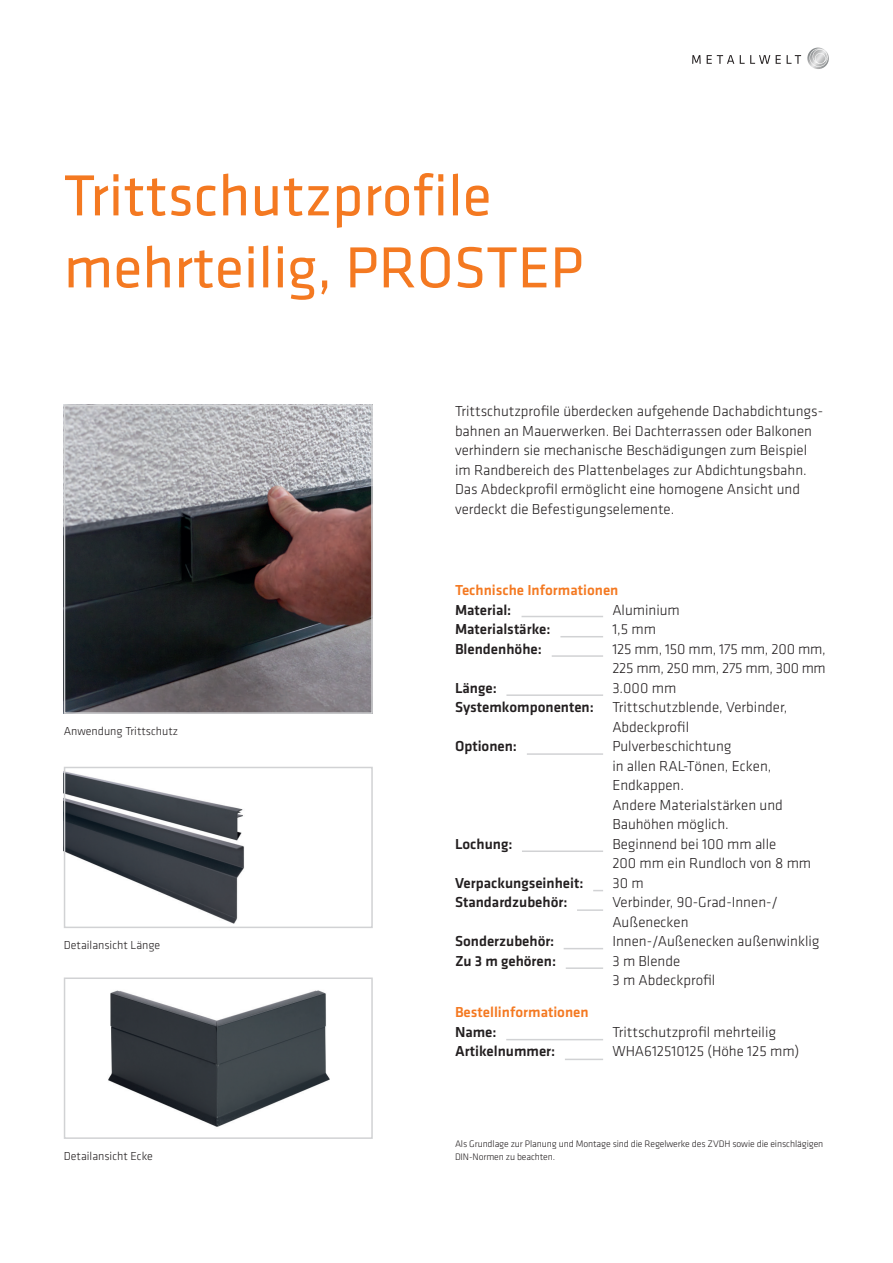
<style>
.page{position:relative;width:893px;height:1263px;background:#fff}
.page>*{position:absolute;margin:0;border:0;box-sizing:border-box;transform-origin:0 0}
.t1{font:60px/72px "Klavika";color:#f47921}
.t2{font:300 15px/19.5px "Klavika";color:#231f20}
.t3{font:500 15px "Klavika";color:#231f20}
.t4{font:500 15px "Klavika";color:#f47921}
.t5{font:300 12px "Klavika";color:#231f20}
.t6{font:300 9.75px "Klavika";letter-spacing:-.01em;color:#231f20}
.s1{font-weight:500}
</style>
<div class="page">
<svg style="left:692px;top:55px;width:9px;height:9px"></svg>
<svg style="left:707px;top:55px;width:27px;height:9px"></svg>
<svg style="left:740px;top:55px;width:30px;height:9px"></svg>
<svg style="left:776px;top:55px;width:5px;height:9px"></svg>
<svg style="left:787px;top:55px;width:14px;height:9px"></svg>
<svg style="left:807px;top:48px;width:22px;height:21px"></svg>
<svg style="left:809px;top:49px;width:19px;height:18px"></svg>
<img style="left:67px;top:408px;width:303px;height:303px">
<div style="left:64px;top:405px;width:309px;height:309px;border:2px solid #d1d2d4"></div>
<img style="left:67px;top:772px;width:177px;height:152px">
<div style="left:64px;top:767px;width:309px;height:161px;border:2px solid #d1d2d4"></div>
<hr style="left:522px;top:616px;width:81px;height:1px;background:#d1d2d4">
<hr style="left:560px;top:636px;width:43px;height:1px;background:#d1d2d4">
<hr style="left:552px;top:655px;width:51px;height:2px;background:#d1d2d4">
<hr style="left:506px;top:694px;width:97px;height:2px;background:#d1d2d4">
<hr style="left:527px;top:753px;width:76px;height:2px;background:#d1d2d4">
<hr style="left:522px;top:850px;width:81px;height:2px;background:#d1d2d4">
<hr style="left:577px;top:909px;width:26px;height:2px;background:#d1d2d4">
<hr style="left:564px;top:948px;width:39px;height:1px;background:#d1d2d4">
<hr style="left:566px;top:967px;width:37px;height:2px;background:#d1d2d4">
<hr style="left:506px;top:1039px;width:97px;height:1px;background:#d1d2d4">
<hr style="left:565px;top:1059px;width:38px;height:1px;background:#d1d2d4">
<img style="left:108px;top:990px;width:222px;height:137px">
<div style="left:64px;top:977px;width:309px;height:162px;border:2px solid #d1d2d4"></div>
<h1 class="t1" style="left:64px;top:161px;width:521px">Trittschutzprofile mehrteilig, PROSTEP</h1>
<p class="t5" style="left:64px;top:725px;width:116px">Anwendung Trittschutz</p>
<p class="t5" style="left:64px;top:939px;width:98px">Detailansicht Länge</p>
<p class="t2" style="left:455px;top:402px;width:370px">Trittschutzprofile überdecken aufgehende Dachabdichtungs&shy;bahnen an Mauerwerken. Bei Dachterrassen oder Balkonen verhindern sie mechanische Beschädigungen zum Beispiel im Randbereich des Plattenbelages zur Abdichtungsbahn.<br>Das Abdeckprofil ermöglicht eine homogene Ansicht und verdeckt die Befestigungselemente.</p>
<p class="t4" style="left:455px;top:582px;width:165px">Technische Informationen</p>
<p class="t3" style="left:455px;top:601px;width:58px">Material:</p>
<p class="t2" style="left:612px;top:600px;width:69px">Aluminium</p>
<p class="t3" style="left:455px;top:621px;width:97px">Materialstärke:</p>
<p class="t2" style="left:612px;top:620px;width:45px">1,5 mm</p>
<p class="t3" style="left:455px;top:640px;width:88px">Blendenhöhe:</p>
<p class="t2" style="left:612px;top:639px;width:215px">125 mm, 150 mm, 175 mm, 200 mm,<br>225 mm, 250 mm, 275 mm, 300 mm</p>
<p class="t3" style="left:455px;top:679px;width:43px">Länge:</p>
<p class="t2" style="left:612px;top:678px;width:65px">3.000 mm</p>
<p class="t2" style="left:455px;top:698px;width:334px"><span class="s1">Systemkomponenten:</span> Trittschutzblende, Verbinder,</p>
<p class="t2" style="left:612px;top:717px;width:78px">Abdeckprofil</p>
<p class="t3" style="left:455px;top:738px;width:64px">Optionen:</p>
<p class="t2" style="left:612px;top:737px;width:172px">Pulverbeschichtung<br>in allen RAL-Tönen, Ecken,<br>Endkappen.<br>Andere Materialstärken und<br>Bauhöhen möglich.</p>
<p class="t3" style="left:455px;top:835px;width:59px">Lochung:</p>
<p class="t2" style="left:612px;top:834px;width:200px">Beginnend bei 100 mm alle<br>200 mm ein Rundloch von 8 mm</p>
<p class="t3" style="left:455px;top:874px;width:130px">Verpackungseinheit:</p>
<p class="t2" style="left:612px;top:873px;width:33px">30 m</p>
<p class="t3" style="left:455px;top:894px;width:114px">Standardzubehör:</p>
<p class="t2" style="left:612px;top:893px;width:167px">Verbinder, 90-Grad-Innen-/<br>Außenecken</p>
<p class="t3" style="left:455px;top:933px;width:101px">Sonderzubehör:</p>
<p class="t2" style="left:612px;top:932px;width:209px">Innen-/Außenecken außenwinklig</p>
<p class="t3" style="left:455px;top:952px;width:103px">Zu 3 m gehören:</p>
<p class="t2" style="left:612px;top:951px;width:105px">3 m Blende<br>3 m Abdeckprofil</p>
<p class="t4" style="left:455px;top:1004px;width:135px">Bestellinformationen</p>
<p class="t3" style="left:455px;top:1023px;width:43px">Name:</p>
<p class="t2" style="left:612px;top:1022px;width:165px">Trittschutzprofil mehrteilig</p>
<p class="t3" style="left:455px;top:1043px;width:102px">Artikelnummer:</p>
<p class="t2" style="left:612px;top:1042px;width:188px">WHA612510125 (Höhe 125 mm)</p>
<p class="t6" style="left:455px;top:1139px;width:370px">Als Grundlage zur Planung und Montage sind die Regelwerke des ZVDH sowie die einschlägigen</p>
<p class="t5" style="left:64px;top:1149px;width:91px">Detailansicht Ecke</p>
<p class="t6" style="left:455px;top:1151px;width:102px">DIN-Normen zu beachten.</p>
</div>
